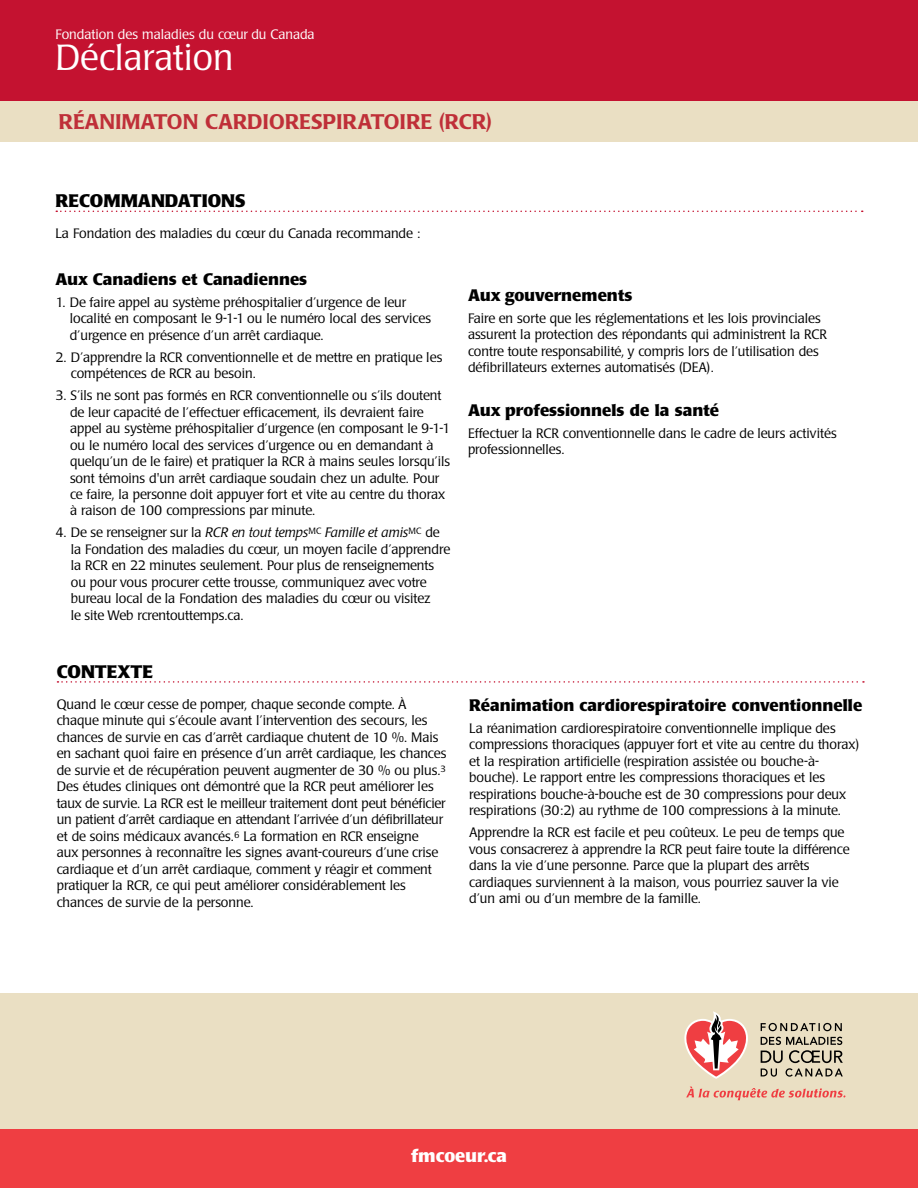
<style>
.page{position:relative;width:918px;height:1188px;background:#fff}
.page>*{position:absolute;margin:0;border:0;box-sizing:border-box;transform-origin:0 0}
.t1{font:300 36px "Laudatio BQ";color:#fff}
.t2{font:500 21px "Laudatio BQ";color:#bf2f38}
.t3{font:700 18px "Laudatio BQ";color:#000}
.t4{font:700 18px "Laudatio BQ";color:#fff}
.t5{font:700 16.5px "Laudatio BQ";color:#000}
.t6{font:300 13.5px/16.5px "Laudatio BQ";color:#000}
.t7{font:300 13.5px "Laudatio BQ";color:#fff}
.s1{font-style:italic}
</style>
<div class="page">
<div style="left:0;top:993px;width:918px;height:140px;background:#eadfc3"></div>
<div style="left:0;top:1129px;width:918px;height:59px;background:#ef3e42"></div>
<div style="left:0;top:0;width:918px;height:142px;background:#c41230"></div>
<svg style="left:56px;top:211px;width:807px;height:1px"></svg>
<svg style="left:57px;top:681px;width:807px;height:2px"></svg>
<div style="left:0;top:101px;width:854px;height:41px;background:#eadfc3"></div>
<div style="left:57px;top:101px;width:861px;height:41px;background:#eadfc3"></div>
<svg style="left:686px;top:1087px;width:159px;height:13px"></svg>
<svg style="left:761px;top:1023px;width:81px;height:8px"></svg>
<svg style="left:761px;top:1037px;width:82px;height:40px"></svg>
<svg style="left:684px;top:1011px;width:64px;height:68px"></svg>
<p class="t7" style="left:56px;top:26px;width:261px">Fondation des maladies du cœur du Canada</p>
<h1 class="t1" style="left:56px;top:37px;width:179px">Déclaration</h1>
<h2 class="t2" style="left:59px;top:110px;width:434px">RÉANIMATON CARDIORESPIRATOIRE (RCR)</h2>
<h3 class="t3" style="left:56px;top:191px;width:192px">RECOMMANDATIONS</h3>
<p class="t6" style="left:56px;top:226px;width:366px">La Fondation des maladies du cœur du Canada recommande :</p>
<p class="t5" style="left:56px;top:270px;width:253px">Aux Canadiens et Canadiennes</p>
<p class="t6" style="left:70px;top:294px;width:363px;text-indent:-14px">1. De faire appel au système préhospitalier d’urgence de leur localité en composant le 9-1-1 ou le numéro local des services d’urgence en présence d’un arrêt cardiaque.</p>
<p class="t6" style="left:71px;top:349px;width:373px;text-indent:-15px">2. D’apprendre la RCR conventionnelle et de mettre en pratique les compétences de RCR au besoin.</p>
<p class="t6" style="left:70px;top:387px;width:382px;text-indent:-15px">3. S’ils ne sont pas formés en RCR conventionnelle ou s’ils doutent de leur capacité de l’effectuer efficacement, ils devraient faire appel au système préhospitalier d’urgence (en composant le 9-1-1 ou le numéro local des services d’urgence ou en demandant à quelqu’un de le faire) et pratiquer la RCR à mains seules lorsqu’ils sont témoins d'un arrêt cardiaque soudain chez un adulte. Pour ce faire, la personne doit appuyer fort et vite au centre du thorax à raison de 100 compressions par minute.</p>
<p class="t6" style="left:71px;top:525px;width:381px;text-indent:-15px">4. De se renseigner sur la <span class="s1">RCR en tout temps</span><sup>MC</sup> <span class="s1">Famille et amis</span><sup>MC</sup> de la Fondation des maladies du cœur, un moyen facile d’apprendre la RCR en 22 minutes seulement. Pour plus de renseignements ou pour vous procurer cette trousse, communiquez avec votre bureau local de la Fondation des maladies du cœur ou visitez<br>le site Web rcrentouttemps.ca.</p>
<h3 class="t3" style="left:57px;top:661px;width:98px">CONTEXTE</h3>
<p class="t5" style="left:468px;top:286px;width:166px">Aux gouvernements</p>
<p class="t6" style="left:468px;top:310px;width:361px">Faire en sorte que les réglementations et les lois provinciales assurent la protection des répondants qui administrent la RCR contre toute responsabilité, y compris lors de l’utilisation des défibrillateurs externes automatisés (DEA).</p>
<p class="t5" style="left:468px;top:401px;width:253px">Aux professionnels de la santé</p>
<p class="t6" style="left:468px;top:425px;width:370px">Effectuer la RCR conventionnelle dans le cadre de leurs activités professionnelles.</p>
<p class="t6" style="left:57px;top:696px;width:391px">Quand le cœur cesse de pomper, chaque seconde compte. À chaque minute qui s’écoule avant l’intervention des secours, les chances de survie en cas d’arrêt cardiaque chutent de 10 %. Mais en sachant quoi faire en présence d’un arrêt cardiaque, les chances de survie et de récupération peuvent augmenter de 30 % ou plus.<sup>3<br></sup>Des études cliniques ont démontré que la RCR peut améliorer les taux de survie. La RCR est le meilleur traitement dont peut bénéficier un patient d’arrêt cardiaque en attendant l’arrivée d’un défibrillateur et de soins médicaux avancés.<sup>6</sup> La formation en RCR enseigne<br>aux personnes à reconnaître les signes avant-coureurs d’une crise cardiaque et d’un arrêt cardiaque, comment y réagir et comment pratiquer la RCR, ce qui peut améliorer considérablement les chances de survie de la personne.</p>
<p class="t5" style="left:469px;top:696px;width:395px">Réanimation cardiorespiratoire conventionnelle</p>
<p class="t6" style="left:469px;top:720px;width:391px">La réanimation cardiorespiratoire conventionnelle implique des compressions thoraciques (appuyer fort et vite au centre du thorax) et la respiration artificielle (respiration assistée ou bouche-à&shy;bouche). Le rapport entre les compressions thoraciques et les respirations bouche-à-bouche est de 30 compressions pour deux respirations (30:2) au rythme de 100 compressions à la minute.</p>
<p class="t6" style="left:469px;top:825px;width:382px">Apprendre la RCR est facile et peu coûteux. Le peu de temps que vous consacrerez à apprendre la RCR peut faire toute la différence dans la vie d’une personne. Parce que la plupart des arrêts cardiaques surviennent à la maison, vous pourriez sauver la vie d’un ami ou d’un membre de la famille.</p>
<h3 class="t4" style="left:411px;top:1146px;width:97px">fmcoeur.ca</h3>
</div>
